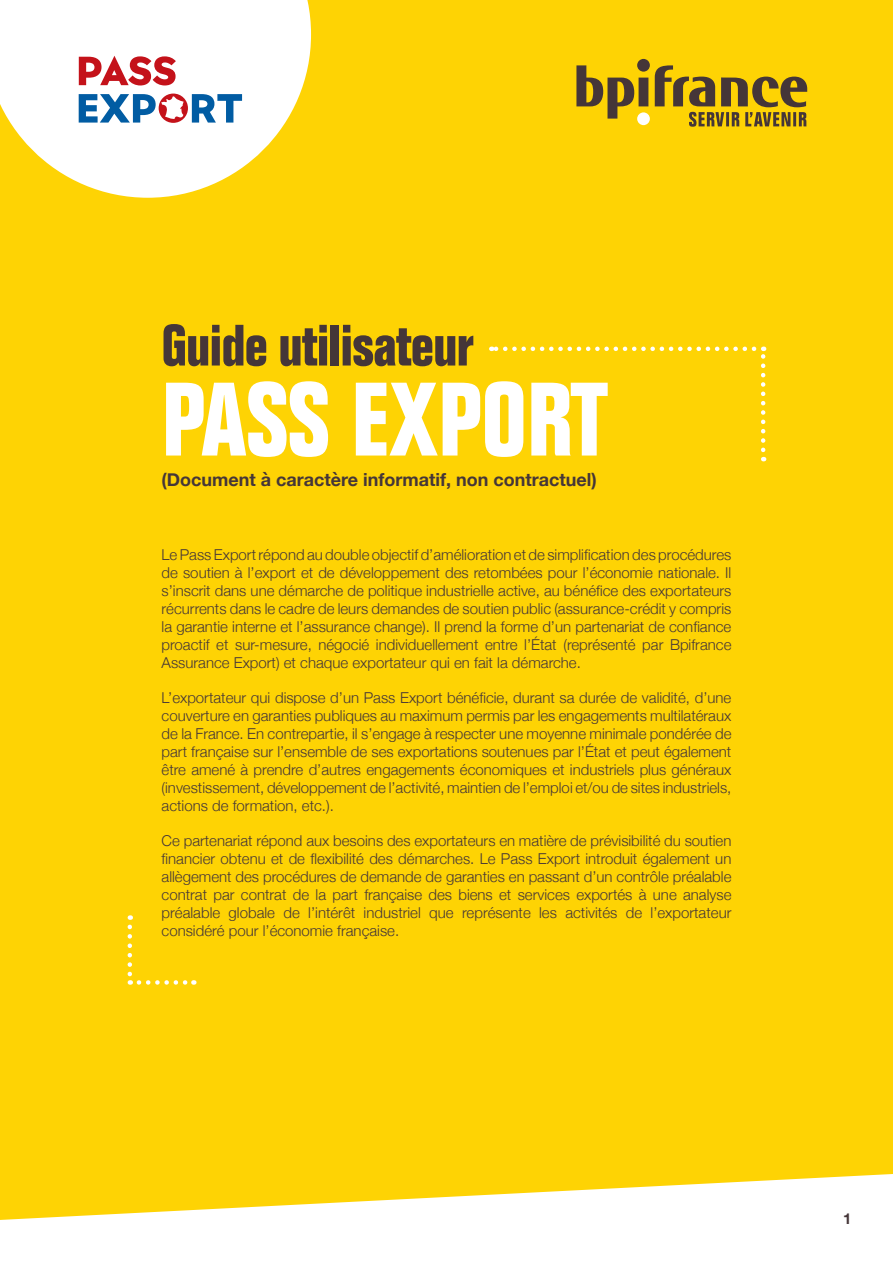
<style>
.page{position:relative;width:893px;height:1263px;background:#fff}
.page>*{position:absolute;margin:0;border:0;box-sizing:border-box;transform-origin:0 0}
.t1{font:700 condensed 102px "Folio";color:#fff}
.t2{font:700 condensed 57px "Folio";letter-spacing:-.015em;color:#453638}
.t3{font:700 18px "Helvetica Neue";color:#453638}
.t4{font:300 15px/18px "Helvetica Neue";color:#453638;text-align:justify}
.t5{font:700 15px "Helvetica Neue";color:#453638}
</style>
<div class="page">
<div style="left:0;top:0;width:893px;height:1220px;background:#fed304"></div>
<svg style="left:0;top:0;width:311px;height:198px"></svg>
<svg style="left:761px;top:347px;width:4px;height:103px"></svg>
<svg style="left:491px;top:347px;width:263px;height:4px"></svg>
<svg style="left:128px;top:927px;width:4px;height:58px"></svg>
<svg style="left:139px;top:980px;width:55px;height:5px"></svg>
<div style="left:639px;top:78px;width:9px;height:28px;background:#453638"></div>
<svg style="left:655px;top:65px;width:152px;height:62px;background:#b49418"></svg>
<div style="left:637px;top:59px;width:13px;height:13px;background:#453638;border-radius:50%"></div>
<div style="left:637px;top:112px;width:13px;height:13px;background:#fff;border-radius:50%"></div>
<svg style="left:576px;top:65px;width:58px;height:54px;background:#aa8c1b"></svg>
<svg style="left:79px;top:56px;width:97px;height:29px"></svg>
<svg style="left:79px;top:94px;width:163px;height:29px"></svg>
<h2 class="t2" style="left:162px;top:314px;width:313px">Guide utilisateur</h2>
<h1 class="t1" style="left:162px;top:363px;width:448px">PASS EXPORT</h1>
<p class="t3" style="left:162px;top:465px;width:437px">(Document à caractère informatif, non contractuel)</p>
<p class="t4" style="left:162px;top:545px;width:571px">Le Pass Export répond au double objectif d’amélioration et de simplification des procédures de soutien à l’export et de développement des retombées pour l’économie nationale. Il s’inscrit dans une démarche de politique industrielle active, au bénéfice des exportateurs récurrents dans le cadre de leurs demandes de soutien public (assurance-crédit y compris la garantie interne et l’assurance change). Il prend la forme d’un partenariat de confiance proactif et sur-mesure, négocié individuellement entre l’État (représenté par Bpifrance Assurance Export) et chaque exportateur qui en fait la démarche.</p>
<p class="t4" style="left:162px;top:688px;width:571px">L’exportateur qui dispose d’un Pass Export bénéficie, durant sa durée de validité, d’une couverture en garanties publiques au maximum permis par les engagements multilatéraux de la France. En contrepartie, il s’engage à respecter une moyenne minimale pondérée de part française sur l’ensemble de ses exportations soutenues par l’État et peut également être amené à prendre d’autres engagements économiques et industriels plus généraux (investissement, développement de l’activité, maintien de l’emploi et/ou de sites industriels, actions de formation, etc.).</p>
<p class="t4" style="left:162px;top:831px;width:571px">Ce partenariat répond aux besoins des exportateurs en matière de prévisibilité du soutien financier obtenu et de flexibilité des démarches. Le Pass Export introduit également un allègement des procédures de demande de garanties en passant d’un contrôle préalable contrat par contrat de la part française des biens et services exportés à une analyse préalable globale de l’intérêt industriel que représente les activités de l’exportateur considéré pour l’économie française.</p>
<p class="t5" style="left:843px;top:1207px;width:10px">1</p>
</div>
